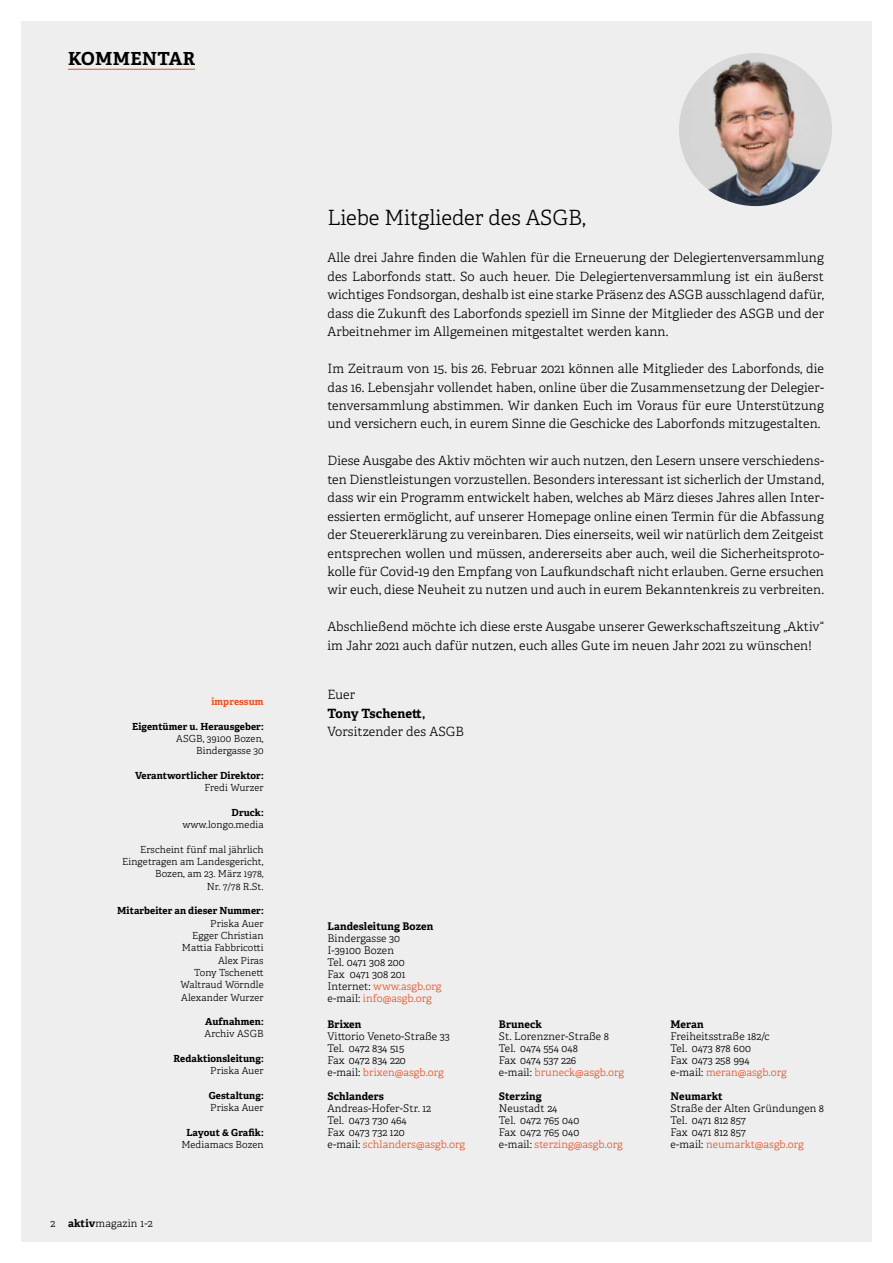
<style>
.page{position:relative;width:893px;height:1263px;background:#fff}
.page>*{position:absolute;margin:0;border:0;box-sizing:border-box;transform-origin:0 0}
.t1{font:300 21px "Adelle";color:#000}
.t2{font:700 18px "Adelle";letter-spacing:.02em;color:#000}
.t3{font:300 12.75px/18.5px "Adelle";letter-spacing:.01em;color:#000;text-align:justify}
.t4{font:700 12.75px "Adelle";letter-spacing:.005em;color:#000}
.t5{font:300 10.5px/12px "Adelle";letter-spacing:.01em;color:#000}
.t6{font:700 10.5px "Adelle";letter-spacing:.01em;color:#000}
.t7{font:300 9.75px/12.3px "Adelle";letter-spacing:.01em;color:#000;text-align:right}
.t8{font:700 9.75px "Adelle";letter-spacing:.01em;color:#000}
.t9{font:700 9.75px "Adelle";letter-spacing:.01em;color:#e95123}
.s1{font-weight:700}
.s2{color:#e95123}
</style>
<div class="page">
<div style="left:21px;top:21px;width:851px;height:1221px;background:#eee"></div>
<img style="left:679px;top:53px;width:153px;height:153px;border-radius:77px">
<hr style="left:68px;top:69px;width:127px;height:1px;background:#e95123">
<h2 class="t2" style="left:68px;top:47px;width:129px">KOMMENTAR</h2>
<p class="t9" style="left:211px;top:695px;width:54px">impressum</p>
<p class="t8" style="left:132px;top:720px;width:133px">Eigentümer u. Herausgeber:</p>
<p class="t7" style="left:176px;top:733px;width:89px">ASGB, 39100 Bozen,<br>Bindergasse 30</p>
<p class="t8" style="left:135px;top:769px;width:130px">Verantwortlicher Direktor:</p>
<p class="t7" style="left:205px;top:782px;width:60px">Fredi Wurzer</p>
<p class="t8" style="left:232px;top:806px;width:34px">Druck:</p>
<p class="t7" style="left:182px;top:819px;width:83px">www.longo.media</p>
<p class="t7" style="left:122px;top:843px;width:143px">Erscheint fünf mal jährlich<br>Eingetragen am Landesgericht,<br>Bozen, am 23. März 1978,<br>Nr. 7/78 R.St.</p>
<p class="t8" style="left:117px;top:905px;width:148px">Mitarbeiter an dieser Nummer:</p>
<p class="t7" style="left:181px;top:917px;width:85px">Priska Auer<br>Egger Christian<br>Mattia Fabbricotti<br>Alex Piras<br>Tony Tschenett<br>Waltraud Wörndle<br>Alexander Wurzer</p>
<p class="t8" style="left:205px;top:1015px;width:60px">Aufnahmen:</p>
<p class="t7" style="left:205px;top:1028px;width:61px">Archiv ASGB</p>
<p class="t8" style="left:174px;top:1052px;width:92px">Redaktionsleitung:</p>
<p class="t7" style="left:210px;top:1065px;width:55px">Priska Auer</p>
<p class="t8" style="left:209px;top:1089px;width:56px">Gestaltung:</p>
<p class="t7" style="left:210px;top:1102px;width:55px">Priska Auer</p>
<p class="t8" style="left:186px;top:1126px;width:79px">Layout &amp; Grafik:</p>
<p class="t7" style="left:181px;top:1139px;width:84px">Mediamacs Bozen</p>
<p class="t5" style="left:50px;top:1217px;width:104px">2 <span class="s1">aktiv</span>magazin 1-2</p>
<h1 class="t1" style="left:327px;top:205px;width:260px">Liebe Mitglieder des ASGB,</h1>
<p class="t3" style="left:327px;top:249px;width:498px">Alle drei Jahre finden die Wahlen für die Erneuerung der Delegiertenversammlung des Laborfonds statt. So auch heuer. Die Delegiertenversammlung ist ein äußerst wichtiges Fondsorgan, deshalb ist eine starke Präsenz des ASGB ausschlagend dafür, dass die Zukunft des Laborfonds speziell im Sinne der Mitglieder des ASGB und der Arbeitnehmer im Allgemeinen mitgestaltet werden kann.</p>
<p class="t3" style="left:327px;top:360px;width:498px">Im Zeitraum von 15. bis 26. Februar 2021 können alle Mitglieder des Laborfonds, die das 16. Lebensjahr vollendet haben, online über die Zusammensetzung der Delegier&shy;tenversammlung abstimmen. Wir danken Euch im Voraus für eure Unterstützung und versichern euch, in eurem Sinne die Geschicke des Laborfonds mitzugestalten.</p>
<p class="t3" style="left:327px;top:452px;width:498px">Diese Ausgabe des Aktiv möchten wir auch nutzen, den Lesern unsere verschiedens&shy;ten Dienstleistungen vorzustellen. Besonders interessant ist sicherlich der Umstand, dass wir ein Programm entwickelt haben, welches ab März dieses Jahres allen Inter&shy;essierten ermöglicht, auf unserer Homepage online einen Termin für die Abfassung der Steuererklärung zu vereinbaren. Dies einerseits, weil wir natürlich dem Zeitgeist entsprechen wollen und müssen, andererseits aber auch, weil die Sicherheitsproto&shy;kolle für Covid-19 den Empfang von Laufkundschaft nicht erlauben. Gerne ersuchen wir euch, diese Neuheit zu nutzen und auch in eurem Bekanntenkreis zu verbreiten.</p>
<p class="t3" style="left:327px;top:618px;width:498px">Abschließend möchte ich diese erste Ausgabe unserer Gewerkschaftszeitung „Aktiv“ im Jahr 2021 auch dafür nutzen, euch alles Gute im neuen Jahr 2021 zu wünschen!</p>
<p class="t3" style="left:327px;top:685px;width:29px">Euer</p>
<p class="t4" style="left:327px;top:705px;width:99px">Tony Tschenett,</p>
<p class="t3" style="left:327px;top:722px;width:138px">Vorsitzender des ASGB</p>
<p class="t6" style="left:327px;top:919px;width:107px">Landesleitung Bozen</p>
<p class="t5" style="left:327px;top:932px;width:115px">Bindergasse 30<br>I-39100 Bozen<br>Tel. 0471 308 200<br>Fax 0471 308 201<br>Internet: <span class="s2">www.asgb.org </span>e-mail: <span class="s2">info@asgb.org</span></p>
<p class="t6" style="left:327px;top:1018px;width:36px">Brixen</p>
<p class="t5" style="left:327px;top:1030px;width:124px">Vittorio Veneto-Straße 33<br>Tel. 0472 834 515<br>Fax 0472 834 220<br>e-mail: <span class="s2">brixen@asgb.org</span></p>
<p class="t6" style="left:327px;top:1090px;width:58px">Schlanders</p>
<p class="t5" style="left:327px;top:1102px;width:139px">Andreas-Hofer-Str. 12<br>Tel. 0473 730 464<br>Fax 0473 732 120<br>e-mail: <span class="s2">schlanders@asgb.org</span></p>
<p class="t6" style="left:499px;top:1018px;width:45px">Bruneck</p>
<p class="t5" style="left:499px;top:1030px;width:127px">St. Lorenzner-Straße 8<br>Tel. 0474 554 048<br>Fax 0474 537 226<br>e-mail: <span class="s2">bruneck@asgb.org</span></p>
<p class="t6" style="left:499px;top:1090px;width:44px">Sterzing</p>
<p class="t5" style="left:499px;top:1102px;width:125px">Neustadt 24<br>Tel. 0472 765 040<br>Fax 0472 765 040<br>e-mail: <span class="s2">sterzing@asgb.org</span></p>
<p class="t6" style="left:670px;top:1018px;width:35px">Meran</p>
<p class="t5" style="left:670px;top:1030px;width:118px">Freiheitsstraße 182/c<br>Tel. 0473 878 600<br>Fax 0473 258 994<br>e-mail: <span class="s2">meran@asgb.org</span></p>
<p class="t6" style="left:670px;top:1090px;width:54px">Neumarkt</p>
<p class="t5" style="left:670px;top:1102px;width:155px">Straße der Alten Gründungen 8<br>Tel. 0471 812 857<br>Fax 0471 812 857<br>e-mail: <span class="s2">neumarkt@asgb.org</span></p>
</div>
